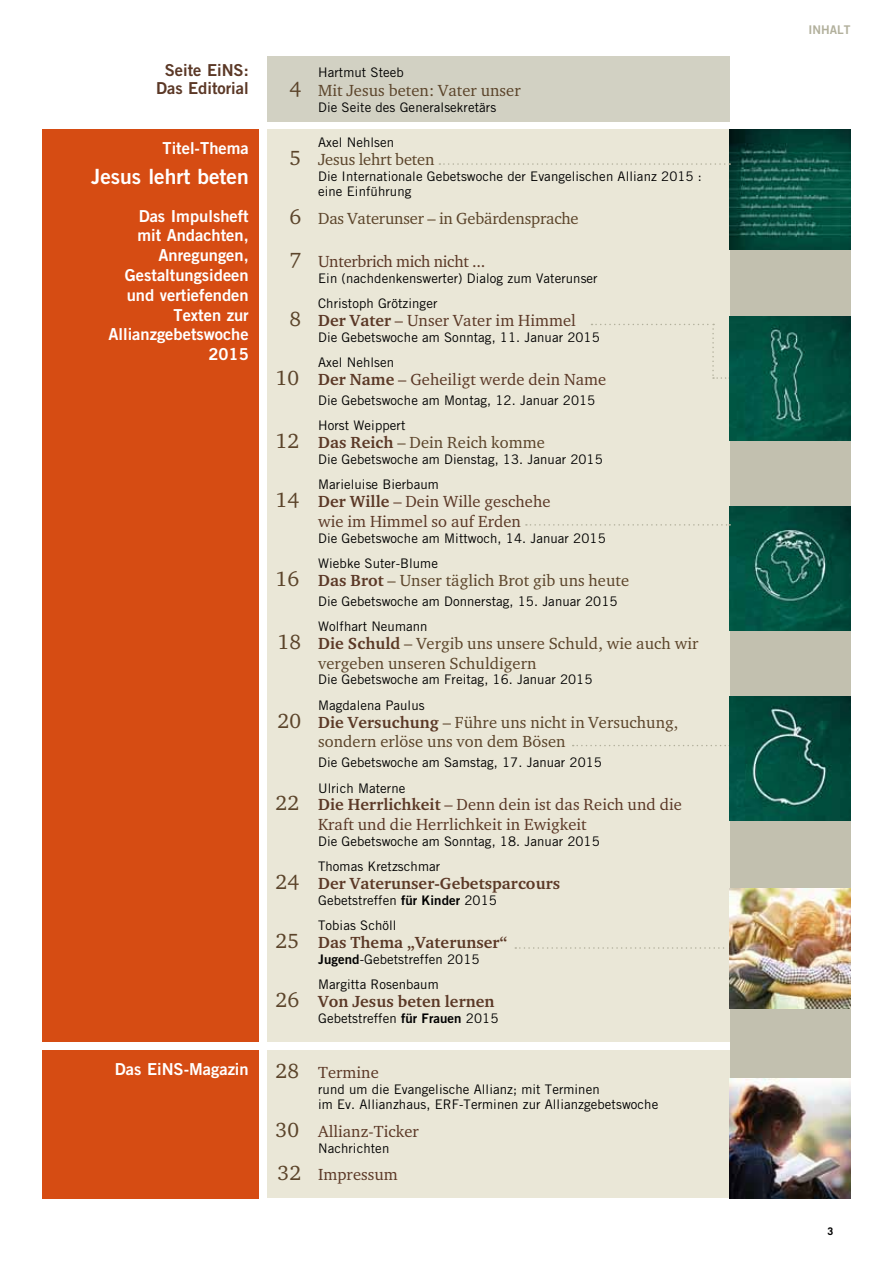
<style>
.page{position:relative;width:893px;height:1263px;background:#fff}
.page>*{position:absolute;margin:0;border:0;box-sizing:border-box;transform-origin:0 0}
.t1{font:21px "Trade Gothic Bold Two";color:#fff}
.t2{font:16.5px/19.8px "Charter ITC";letter-spacing:.005em;color:#5b442a}
.t3{font:16.5px/19.8px "Charter ITC";letter-spacing:.005em;color:#5b3826}
.t4{font:16.5px/19.8px "Trade Gothic Bold Two";color:#fff;text-align:right}
.t5{font:700 16.5px "Charter ITC";letter-spacing:.005em;color:#5b3826}
.t6{font:16.5px "Charter ITC";letter-spacing:-.015em;color:#5b3826}
.t7{font:16.5px/17.9px "Trade Gothic Bold Two";color:#5b3826;text-align:center}
.t8{font:13.2px/25.5px "Trade Gothic";letter-spacing:.005em;color:#000}
.t9{font:12px "Trade Gothic Bold Two";color:#b2b09c}
.t10{font:700 10.5px "Trade Gothic";color:#000}
.s1{font-size:21px}
.s2{font-size:21px;color:#5b442a}
.s3{font-weight:700}
.s4{font-weight:700;color:#5b3826}
.s5{font-weight:400;font-size:21px;color:#5b442a}
.s6{font-family:"Trade Gothic Bold Two"}
</style>
<div class="page">
<div style="left:260px;top:56px;width:470px;height:93px;background:#d2d1c3"></div>
<div style="left:43px;top:128px;width:687px;height:1070px;background:#eae7d7"></div>
<div style="left:730px;top:148px;width:120px;height:1050px;background:#c2c0af"></div>
<div style="left:259px;top:31px;width:8px;height:1175px;background:#fff"></div>
<div style="left:43px;top:129px;width:216px;height:1070px;background:#d64c13"></div>
<div style="left:38px;top:1042px;width:692px;height:7px;background:#fff"></div>
<img style="left:730px;top:506px;width:120px;height:124px">
<img style="left:730px;top:129px;width:120px;height:120px">
<svg style="left:515px;top:947px;width:215px;height:2px"></svg>
<svg style="left:439px;top:163px;width:291px;height:2px"></svg>
<svg style="left:591px;top:324px;width:139px;height:55px"></svg>
<svg style="left:526px;top:524px;width:204px;height:2px"></svg>
<svg style="left:573px;top:745px;width:157px;height:1px"></svg>
<img style="left:730px;top:697px;width:120px;height:123px">
<div style="left:36px;top:122px;width:828px;height:7px;background:#fff"></div>
<img style="left:730px;top:889px;width:120px;height:119px">
<img style="left:730px;top:1079px;width:120px;height:119px">
<img style="left:730px;top:317px;width:120px;height:123px">
<p class="t7" style="left:156px;top:61px;width:94px">Seite EiNS:<br>Das Editorial</p>
<p class="t4" style="left:163px;top:138px;width:88px">Titel-Thema</p>
<h1 class="t1" style="left:91px;top:163px;width:159px">Jesus lehrt beten</h1>
<p class="t4" style="left:108px;top:205px;width:142px">Das Impulsheft<br>mit Andachten,<br>Anregungen,<br>Gestaltungsideen und vertiefenden<br>Texten zur<br>Allianzgebetswoche<br>2015</p>
<p class="t4" style="left:115px;top:1059px;width:135px">Das EiNS-Magazin</p>
<p class="t8" style="left:318px;top:60px;width:87px">Hartmut Steeb</p>
<p class="t2" style="left:289px;top:80px;width:233px"><span class="s1">4</span> Mit Jesus beten: Vater unser</p>
<p class="t8" style="left:318px;top:95px;width:180px">Die Seite des Generalsekretärs</p>
<p class="t8" style="left:318px;top:129px;width:78px">Axel Nehlsen</p>
<p class="t2" style="left:290px;top:149px;width:146px"><span class="s1">5</span> Jesus lehrt beten</p>
<p class="t8" style="left:318px;top:168px;width:385px;line-height:15.9px">Die Internationale Gebetswoche der Evangelischen Allianz 2015 : eine Einführung</p>
<p class="t2" style="left:289px;top:208px;width:291px"><span class="s1">6</span> Das Vaterunser – in Gebärdensprache</p>
<p class="t6" style="left:289px;top:251px;width:198px"><span class="s2">7</span> Unterbrich mich nicht ...</p>
<p class="t8" style="left:318px;top:265px;width:281px">Ein (nachdenkenswerter) Dialog zum Vaterunser<br>Christoph Grötzinger</p>
<p class="t3" style="left:289px;top:310px;width:288px"><span class="s2">8</span> <span class="s3">Der Vater</span> – Unser Vater im Himmel</p>
<p class="t8" style="left:318px;top:324px;width:283px">Die Gebetswoche am Sonntag, 11. Januar 2015<br>Axel Nehlsen</p>
<p class="t3" style="left:276px;top:369px;width:332px"><span class="s2">10</span> <span class="s3">Der Name</span> – Geheiligt werde dein Name</p>
<p class="t8" style="left:318px;top:387px;width:279px">Die Gebetswoche am Montag, 12. Januar 2015<br>Horst Weippert</p>
<p class="t2" style="left:276px;top:432px;width:271px"><span class="s1">12</span> <span class="s4">Das Reich</span> – Dein Reich komme</p>
<p class="t8" style="left:318px;top:446px;width:286px">Die Gebetswoche am Dienstag, 13. Januar 2015<br>Marieluise Bierbaum</p>
<p class="t3" style="left:318px;top:491px;width:234px;text-indent:-43px"><span class="s2">14</span> <span class="s3">Der Wille</span> – Dein Wille geschehe wie im Himmel so auf Erden</p>
<p class="t8" style="left:318px;top:525px;width:289px">Die Gebetswoche am Mittwoch, 14. Januar 2015<br>Wiebke Suter-Blume</p>
<p class="t2" style="left:276px;top:570px;width:355px"><span class="s1">16</span> <span class="s4">Das Brot</span> – Unser täglich Brot gib uns heute</p>
<p class="t8" style="left:318px;top:588px;width:301px">Die Gebetswoche am Donnerstag, 15. Januar 2015<br>Wolfhart Neumann</p>
<p class="t2" style="left:318px;top:633px;width:382px;text-indent:-41px"><span class="s1">18</span> <span class="s4">Die Schuld</span> – Vergib uns unsere Schuld, wie auch wir vergeben unseren Schuldigern</p>
<p class="t8" style="left:318px;top:667px;width:276px">Die Gebetswoche am Freitag, 16. Januar 2015<br>Magdalena Paulus</p>
<p class="t2" style="left:318px;top:712px;width:362px;text-indent:-41px"><span class="s1">20</span> <span class="s4">Die Versuchung</span> – Führe uns nicht in Versuchung, sondern erlöse uns von dem Bösen</p>
<p class="t8" style="left:318px;top:749px;width:285px">Die Gebetswoche am Samstag, 17. Januar 2015<br>Ulrich Materne</p>
<p class="t3" style="left:318px;top:794px;width:365px;text-indent:-43px"><span class="s2">22</span> <span class="s3">Die Herrlichkeit</span> – Denn dein ist das Reich und die<br>Kraft und die Herrlichkeit in Ewigkeit</p>
<p class="t8" style="left:318px;top:828px;width:283px">Die Gebetswoche am Sonntag, 18. Januar 2015<br>Thomas Kretzschmar</p>
<p class="t5" style="left:276px;top:873px;width:286px"><span class="s5">24</span> Der Vaterunser-Gebetsparcours</p>
<p class="t8" style="left:318px;top:887px;width:180px">Gebetstreffen <span class="s6">für Kinder</span> 2015<br>Tobias Schöll</p>
<p class="t5" style="left:276px;top:932px;width:233px"><span class="s5">25</span> Das Thema „Vaterunser“</p>
<p class="t8" style="left:318px;top:946px;width:163px"><span class="s6">Jugend</span>-Gebetstreffen 2015<br>Margitta Rosenbaum</p>
<p class="t5" style="left:276px;top:991px;width:220px"><span class="s5">26</span> Von Jesus beten lernen</p>
<p class="t8" style="left:318px;top:1005px;width:182px">Gebetstreffen <span class="s6">für Frauen</span> 2015</p>
<p class="t3" style="left:276px;top:1062px;width:105px"><span class="s2">28</span> Termine</p>
<p class="t8" style="left:318px;top:1081px;width:342px;line-height:15.9px">rund um die Evangelische Allianz; mit Terminen<br>im Ev. Allianzhaus, ERF-Terminen zur Allianzgebetswoche</p>
<p class="t3" style="left:276px;top:1121px;width:145px"><span class="s2">30</span> Allianz-Ticker</p>
<p class="t8" style="left:318px;top:1135px;width:73px">Nachrichten</p>
<p class="t3" style="left:278px;top:1164px;width:122px"><span class="s2">32</span> Impressum</p>
<p class="t9" style="left:808px;top:22px;width:43px">INHALT</p>
<p class="t10" style="left:828px;top:1225px;width:7px">3</p>
</div>
